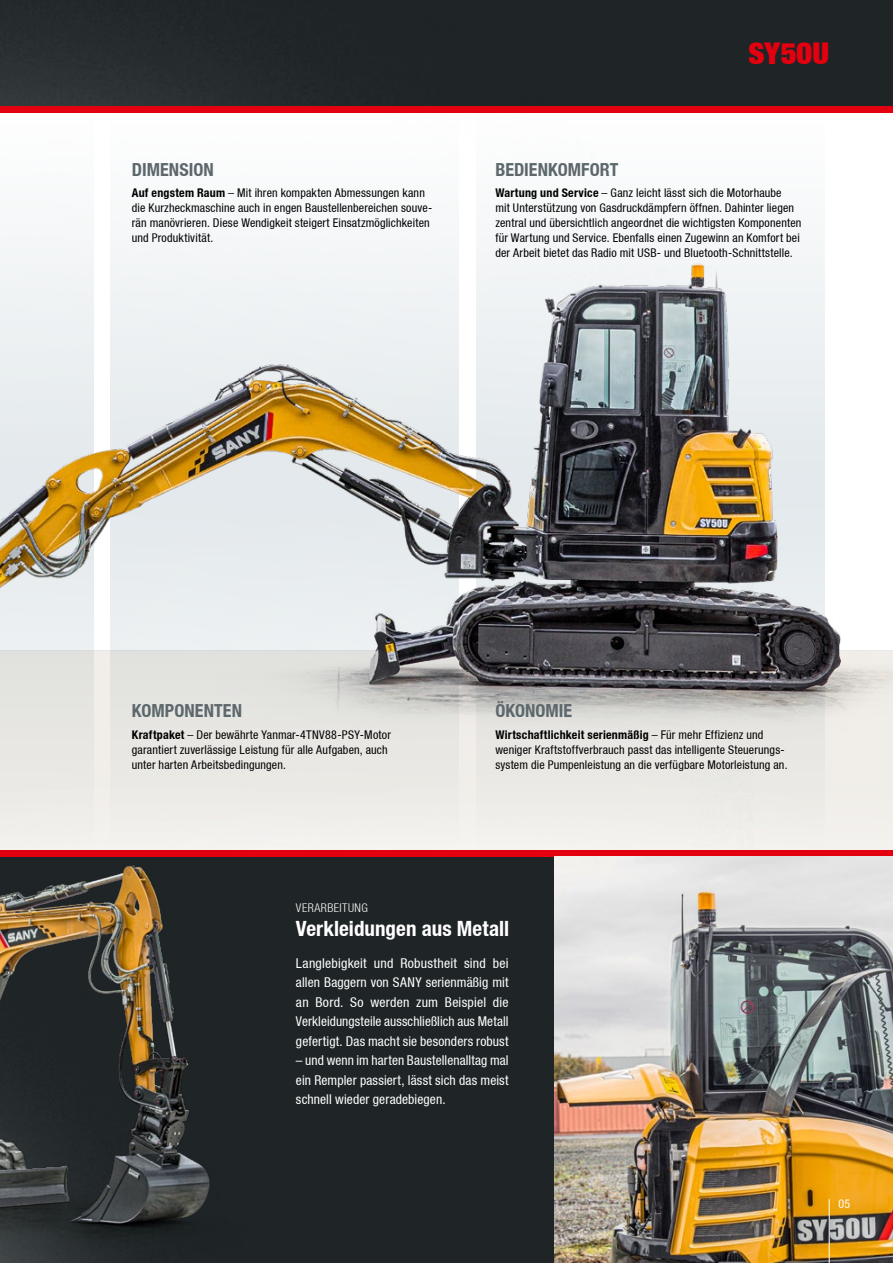
<style>
.page{position:relative;width:893px;height:1263px;background:#fff}
.page>*{position:absolute;margin:0;border:0;box-sizing:border-box;transform-origin:0 0}
.t1{font:900 30px "Context Reprise Extra Black S Si Extra";letter-spacing:.01em;color:#e3000f}
.t2{font:700 condensed 21px "Context Reprise Condensed S Si";letter-spacing:.005em;color:#fff}
.t3{font:700 condensed 18px "Context Reprise Condensed S Si";letter-spacing:.005em;color:#5d686d}
.t4{font:13.5px/19.5px "Context Reprise Condensed S Si Condensed";letter-spacing:.01em;color:#fff;text-align:justify}
.t5{font:12px/15px "Context Reprise Condensed S Si Condensed";letter-spacing:.015em;color:#000}
.t6{font:700 condensed 12px "Context Reprise Condensed S Si";letter-spacing:.02em;color:#000}
.t7{font:700 12px "Context Reprise Light Cond S Si";letter-spacing:.04em;color:#fff}
.t8{font:12px "Context Reprise Condensed S Si Condensed";color:#fff}
.s1{font-family:"Context Reprise Condensed S Si";font-weight:700;font-stretch:condensed}
.s2{font-family:"Context Reprise Condensed S Si Condensed";font-weight:400;font-stretch:normal}
</style>
<div class="page">
<div style="left:0;top:854px;width:893px;height:409px;background:#1f2527"></div>
<img style="left:0;top:0;width:893px;height:106px">
<div style="left:0;top:106px;width:893px;height:7px;background:#e3000f"></div>
<div style="left:285px;top:788px;width:174px;height:62px;background:#f0eeeb"></div>
<div style="left:476px;top:113px;width:349px;height:737px;background:linear-gradient(to right,#f6f5f3,#f5f4f2)"></div>
<img style="left:0;top:166px;width:893px;height:622px">
<div style="left:0;top:850px;width:893px;height:7px;background:#e3000f"></div>
<img style="left:554px;top:857px;width:339px;height:406px">
<img style="left:0;top:772px;width:285px;height:491px">
<hr style="left:829px;top:1199px;width:1px;height:64px;background:#fff">
<h3 class="t3" style="left:132px;top:158px;width:83px">DIMENSION</h3>
<p class="t5" style="left:132px;top:186px;width:302px"><span class="s1">Auf engstem Raum</span> – Mit ihren kompakten Abmessungen kann die Kurzheckmaschine auch in engen Baustellenbereichen souve&shy;rän manövrieren. Diese Wendigkeit steigert Einsatzmöglichkeiten und Produktivität.</p>
<h3 class="t3" style="left:495px;top:158px;width:125px">BEDIENKOMFORT</h3>
<h1 class="t1" style="left:748px;top:34px;width:82px">SY50U</h1>
<p class="t5" style="left:495px;top:186px;width:308px"><span class="s1">Wartung und Service</span> – Ganz leicht lässt sich die Motorhaube<br>mit Unterstützung von Gasdruckdämpfern öffnen. Dahinter liegen zentral und übersichtlich angeordnet die wichtigsten Komponenten für Wartung und Service. Ebenfalls einen Zugewinn an Komfort bei der Arbeit bietet das Radio mit USB- und Bluetooth-Schnittstelle.</p>
<h3 class="t3" style="left:132px;top:699px;width:112px">KOMPONENTEN</h3>
<p class="t5" style="left:132px;top:727px;width:261px"><span class="s1">Kraftpaket</span> – Der bewährte Yanmar-4TNV88-PSY-Motor garantiert zuverlässige Leistung für alle Aufgaben, auch unter harten Arbeitsbedingungen.</p>
<h3 class="t3" style="left:495px;top:699px;width:78px">ÖKONOMIE</h3>
<p class="t6" style="left:495px;top:727px;width:269px">Wirtschaftlichkeit serienmäßig <span class="s2">– Für mehr Effizienz und</span></p>
<p class="t5" style="left:495px;top:742px;width:294px">weniger Kraftstoffverbrauch passt das intelligente Steuerungs&shy;system die Pumpenleistung an die verfügbare Motorleistung an.</p>
<p class="t7" style="left:296px;top:901px;width:73px">VERARBEITUNG</p>
<h2 class="t2" style="left:296px;top:916px;width:215px">Verkleidungen aus Metall</h2>
<p class="t4" style="left:296px;top:953px;width:214px">Langlebigkeit und Robustheit sind bei allen Baggern von SANY serienmäßig mit an Bord. So werden zum Beispiel die Verkleidungsteile ausschließlich aus Metall gefertigt. Das macht sie besonders robust</p>
<p class="t4" style="left:296px;top:1051px;width:214px">– und wenn im harten Baustellenalltag mal ein Rempler passiert, lässt sich das meist schnell wieder geradebiegen.</p>
<p class="t8" style="left:838px;top:1197px;width:13px">05</p>
</div>
